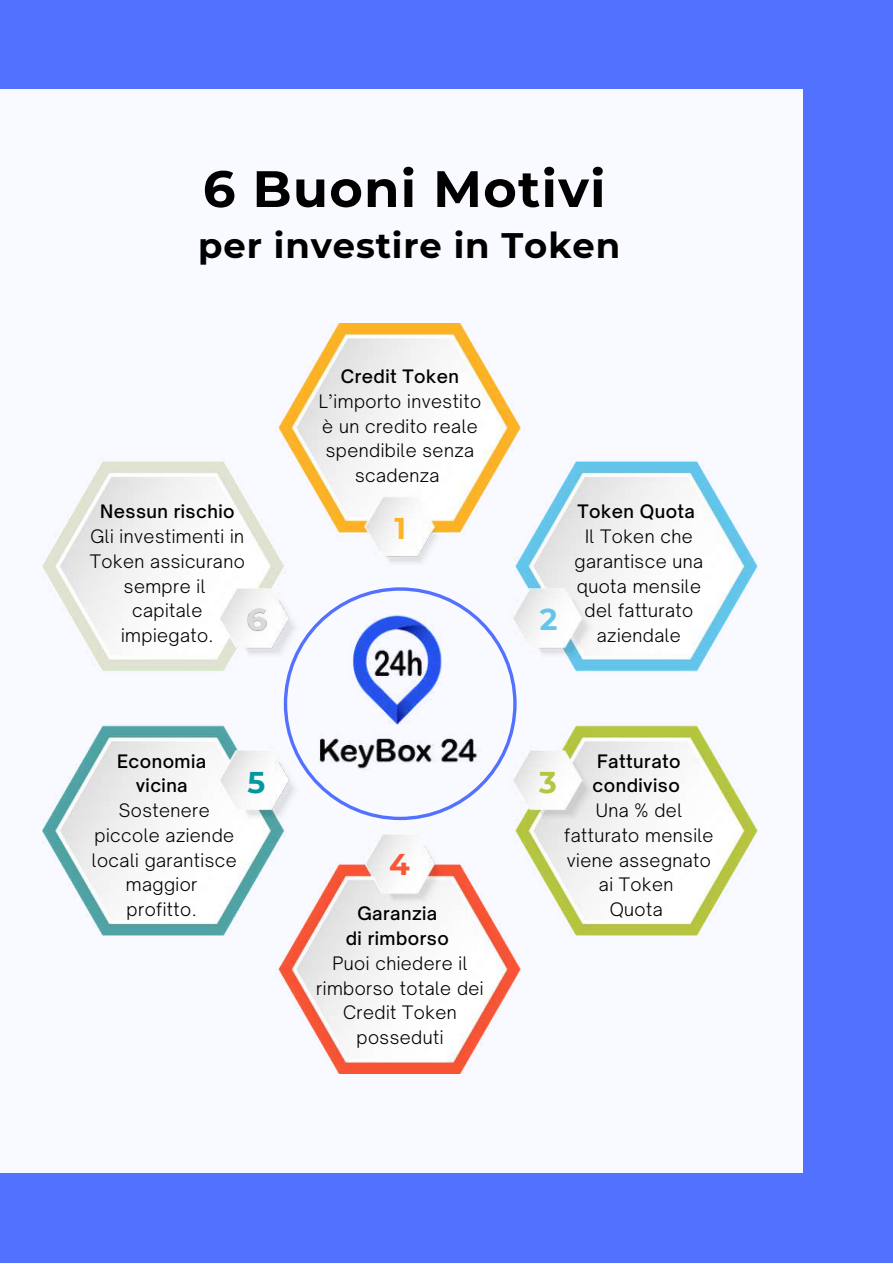
<style>
.page{position:relative;width:893px;height:1264px;background:#fff}
.page>*{position:absolute;margin:0;border:0;box-sizing:border-box;transform-origin:0 0}
.t1{font:700 51.15px "Montserrat";letter-spacing:.025em;color:#000}
.t2{font:700 35.4px "Montserrat";letter-spacing:.025em;color:#000}
.t3{font:700 30px "Montserrat";color:#feb326}
.t4{font:700 30px "Montserrat";color:#64c5eb}
.t5{font:700 30px "Montserrat";color:#b5c540}
.t6{font:700 30px "Montserrat";color:#f95638}
.t7{font:700 30px "Montserrat";color:#03989e}
.t8{font:300 17.7px/24.8px "Open Sauce One";letter-spacing:.025em;color:#000;text-align:center}
.t9{font:500 17.7px/24.8px "Open Sauce One";letter-spacing:.025em;color:#000;text-align:center}
</style>
<div class="page">
<div style="left:0;top:0;width:892px;height:1262px;background:#5271ff"></div>
<div style="left:0;top:89px;width:802px;height:1083px;background:#f9faff"></div>
<img style="left:43px;top:323px;width:714px;height:750px">
<svg style="left:284px;top:587px;width:232px;height:233px"></svg>
<img style="left:287px;top:577px;width:228px;height:230px">
<img style="left:245px;top:598px;width:25px;height:44px">
<h1 class="t1" style="left:203px;top:157px;width:404px">6 Buoni Motivi</h1>
<h2 class="t2" style="left:198px;top:223px;width:423px">per investire in Token</h2>
<p class="t9" style="left:100px;top:499px;width:136px">Nessun rischio</p>
<p class="t8" style="left:90px;top:524px;width:156px">Gli investimenti in<br>Token assicurano sempre il capitale impiegato.</p>
<p class="t9" style="left:117px;top:748px;width:90px">Economia vicina</p>
<p class="t8" style="left:92px;top:798px;width:146px">Sostenere piccole aziende locali garantisce maggior profitto.</p>
<h3 class="t7" style="left:247px;top:763px;width:19px">5</h3>
<p class="t9" style="left:341px;top:364px;width:120px">Credit Token</p>
<p class="t8" style="left:319px;top:389px;width:164px">L’importo investito è un credito reale spendibile senza scadenza</p>
<h3 class="t3" style="left:394px;top:509px;width:13px">1</h3>
<h3 class="t6" style="left:389px;top:845px;width:22px">4</h3>
<p class="t9" style="left:346px;top:901px;width:104px">Garanzia<br>di rimborso</p>
<p class="t8" style="left:316px;top:950px;width:169px">Puoi chiedere il rimborso totale dei<br>Credit Token posseduti</p>
<h3 class="t4" style="left:539px;top:601px;width:19px">2</h3>
<p class="t9" style="left:577px;top:499px;width:119px">Token Quota</p>
<p class="t8" style="left:574px;top:524px;width:130px">Il Token che garantisce una quota mensile del fatturato aziendale</p>
<h3 class="t5" style="left:539px;top:763px;width:19px">3</h3>
<p class="t9" style="left:592px;top:748px;width:90px;text-align:left">Fatturato condiviso</p>
<p class="t8" style="left:564px;top:798px;width:151px">Una % del fatturato mensile viene assegnato ai Token<br>Quota</p>
</div>
